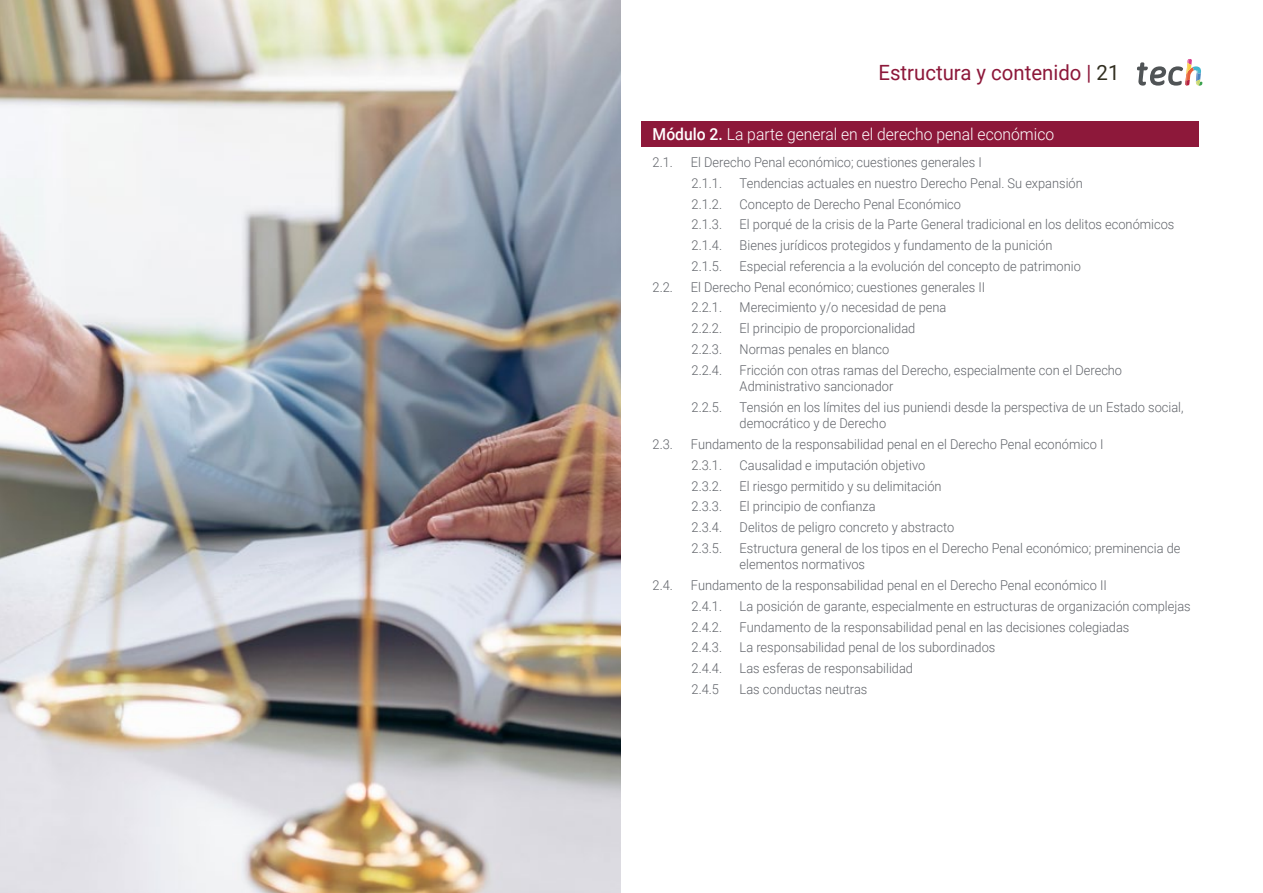
<style>
.page{position:relative;width:1263px;height:893px;background:#fff}
.page>*{position:absolute;margin:0;border:0;box-sizing:border-box;transform-origin:0 0}
.t1{font:21px "Roboto";color:#8d183a}
.t2{font:300 16.5px "Roboto";color:#fff;scale:.95 1}
.t3{font:300 13.5px/20.7px "Roboto";color:#61646a;scale:.95 1}
.s1{color:#312e20}
.s2{font-weight:500}
</style>
<div class="page">
<img style="left:0;top:0;width:621px;height:893px">
<div style="left:642px;top:121px;width:557px;height:25px;background:#8d183a"></div>
<svg style="left:1137px;top:59px;width:65px;height:27px"></svg>
<h1 class="t1" style="left:878px;top:57px;width:242px">Estructura y contenido | <span class="s1">21</span></h1>
<p class="t2" style="left:653px;top:123px;width:424px"><span class="s2">Módulo 2.</span> La parte general en el derecho penal económico</p>
<p class="t3" style="left:653px;top:151px;width:23px">2.1.</p>
<p class="t3" style="left:691px;top:151px;width:308px">El Derecho Penal económico; cuestiones generales I<br>2.1.1.</p>
<p class="t3" style="left:740px;top:172px;width:363px">Tendencias actuales en nuestro Derecho Penal. Su expansión</p>
<p class="t3" style="left:692px;top:193px;width:34px">2.1.2.</p>
<p class="t3" style="left:740px;top:193px;width:235px">Concepto de Derecho Penal Económico</p>
<p class="t3" style="left:692px;top:214px;width:34px">2.1.3.</p>
<p class="t3" style="left:740px;top:214px;width:459px">El porqué de la crisis de la Parte General tradicional en los delitos económicos</p>
<p class="t3" style="left:692px;top:234px;width:34px">2.1.4.</p>
<p class="t3" style="left:740px;top:234px;width:331px">Bienes jurídicos protegidos y fundamento de la punición</p>
<p class="t3" style="left:692px;top:255px;width:34px">2.1.5.</p>
<p class="t3" style="left:740px;top:255px;width:361px">Especial referencia a la evolución del concepto de patrimonio</p>
<p class="t3" style="left:653px;top:276px;width:23px">2.2.</p>
<p class="t3" style="left:691px;top:276px;width:311px">El Derecho Penal económico; cuestiones generales II<br>2.2.1.</p>
<p class="t3" style="left:740px;top:297px;width:219px">Merecimiento y/o necesidad de pena</p>
<p class="t3" style="left:692px;top:317px;width:34px">2.2.2.</p>
<p class="t3" style="left:740px;top:317px;width:186px">El principio de proporcionalidad</p>
<p class="t3" style="left:692px;top:338px;width:34px">2.2.3.</p>
<p class="t3" style="left:740px;top:338px;width:159px">Normas penales en blanco</p>
<p class="t3" style="left:692px;top:359px;width:34px">2.2.4.</p>
<p class="t3" style="left:740px;top:361px;width:404px;line-height:16.5px">Fricción con otras ramas del Derecho, especialmente con el Derecho<br>Administrativo sancionador</p>
<p class="t3" style="left:692px;top:396px;width:34px">2.2.5.</p>
<p class="t3" style="left:740px;top:398px;width:469px;line-height:16.5px">Tensión en los límites del ius puniendi desde la perspectiva de un Estado social, democrático y de Derecho</p>
<p class="t3" style="left:653px;top:433px;width:23px">2.3.</p>
<p class="t3" style="left:691px;top:433px;width:436px">Fundamento de la responsabilidad penal en el Derecho Penal económico I<br>2.3.1.</p>
<p class="t3" style="left:740px;top:454px;width:197px">Causalidad e imputación objetivo</p>
<p class="t3" style="left:692px;top:475px;width:34px">2.3.2.</p>
<p class="t3" style="left:740px;top:475px;width:214px">El riesgo permitido y su delimitación</p>
<p class="t3" style="left:692px;top:496px;width:34px">2.3.3.</p>
<p class="t3" style="left:740px;top:496px;width:145px">El principio de confianza</p>
<p class="t3" style="left:692px;top:516px;width:34px">2.3.4.</p>
<p class="t3" style="left:740px;top:516px;width:227px">Delitos de peligro concreto y abstracto</p>
<p class="t3" style="left:692px;top:537px;width:34px">2.3.5.</p>
<p class="t3" style="left:740px;top:539px;width:466px;line-height:16.5px">Estructura general de los tipos en el Derecho Penal económico; preminencia de elementos normativos</p>
<p class="t3" style="left:653px;top:574px;width:23px">2.4.</p>
<p class="t3" style="left:691px;top:574px;width:439px">Fundamento de la responsabilidad penal en el Derecho Penal económico II<br>2.4.1.</p>
<p class="t3" style="left:740px;top:595px;width:476px">La posición de garante, especialmente en estructuras de organización complejas</p>
<p class="t3" style="left:692px;top:616px;width:34px">2.4.2.</p>
<p class="t3" style="left:740px;top:616px;width:412px">Fundamento de la responsabilidad penal en las decisiones colegiadas</p>
<p class="t3" style="left:692px;top:637px;width:34px">2.4.3.</p>
<p class="t3" style="left:740px;top:637px;width:271px">La responsabilidad penal de los subordinados</p>
<p class="t3" style="left:692px;top:657px;width:34px">2.4.4.</p>
<p class="t3" style="left:740px;top:657px;width:184px">Las esferas de responsabilidad</p>
<p class="t3" style="left:692px;top:678px;width:30px">2.4.5</p>
<p class="t3" style="left:740px;top:678px;width:136px">Las conductas neutras</p>
</div>
